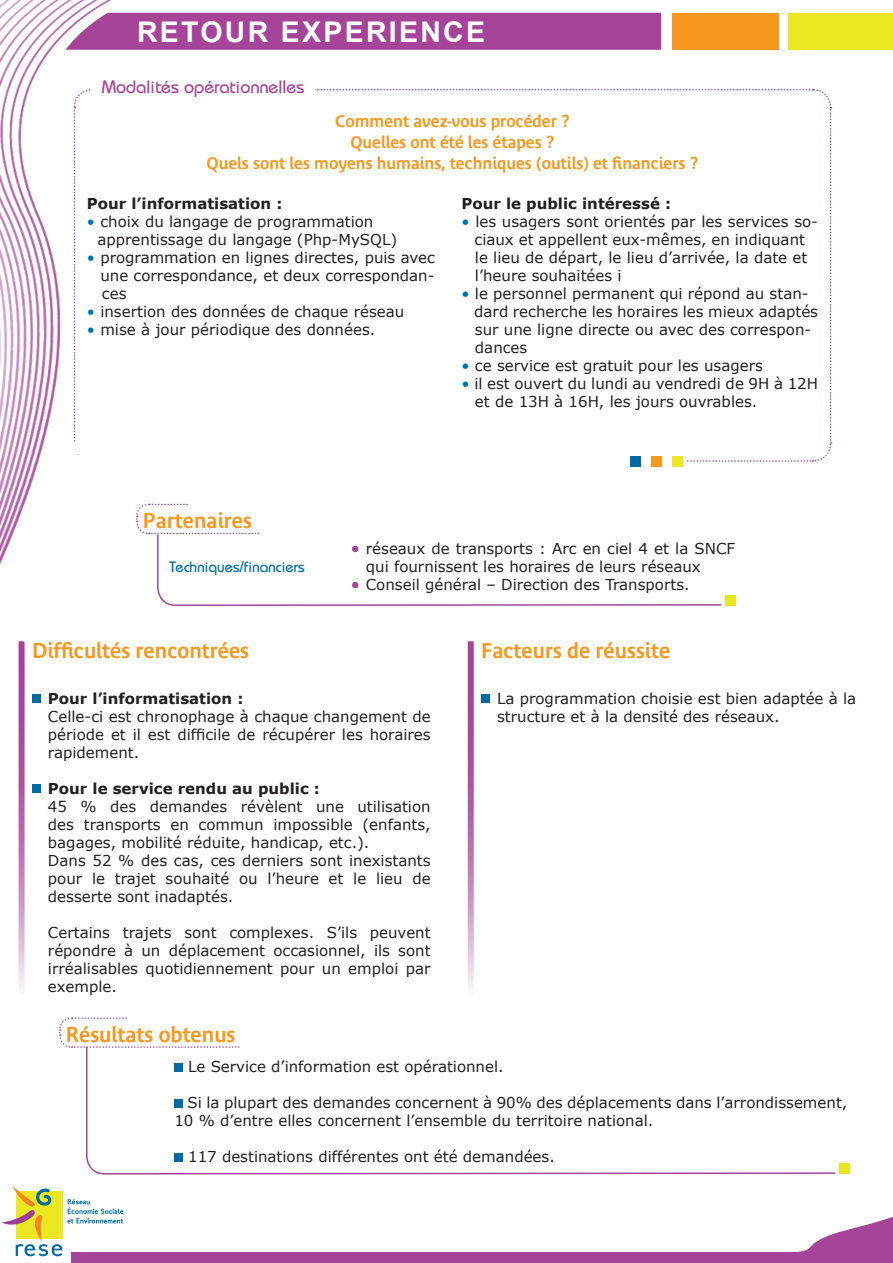
<style>
.page{position:relative;width:893px;height:1263px;background:#fff}
.page>*{position:absolute;margin:0;border:0;box-sizing:border-box;transform-origin:0 0}
.t1{font:700 28.5px "Arial";letter-spacing:.08em;color:#fff}
.t2{font:600 21px "Bienvenue";color:#f7971d}
.t3{font:18px "Bauhaus";color:#a54499}
.t4{font:600 16.5px/21px "Bienvenue";color:#f7971d;text-align:center}
.t5{font:15px/18px "Verdana";color:#231f20}
.t6{font:700 15px "Verdana";color:#231f20}
.t7{font:15px "Bauhaus";color:#006ba3}
.s1{color:#0073ae}
</style>
<div class="page">
<div style="left:127px;top:13px;width:534px;height:37px;background:#a54499"></div>
<svg style="left:315px;top:89px;width:517px;height:373px"></svg>
<div style="left:74px;top:455px;width:612px;height:11px;background:#fff"></div>
<div style="left:630px;top:456px;width:11px;height:11px;background:#006ba3"></div>
<div style="left:651px;top:456px;width:11px;height:11px;background:#f7971d"></div>
<div style="left:672px;top:456px;width:11px;height:11px;background:#ebe823"></div>
<div style="left:725px;top:595px;width:11px;height:11px;background:#ebe823"></div>
<div style="left:672px;top:13px;width:106px;height:37px;background:#f7971d"></div>
<div style="left:789px;top:13px;width:104px;height:37px;background:#ebe823"></div>
<svg style="left:59px;top:1017px;width:68px;height:31px"></svg>
<svg style="left:797px;top:1163px;width:96px;height:100px"></svg>
<div style="left:71px;top:1252px;width:734px;height:11px;background:#a54499"></div>
<svg style="left:136px;top:503px;width:586px;height:103px"></svg>
<svg style="left:19px;top:641px;width:6px;height:348px;background:#c07eb8"></svg>
<div style="left:32px;top:694px;width:9px;height:9px;background:#006ba3"></div>
<div style="left:32px;top:784px;width:9px;height:9px;background:#006ba3"></div>
<svg style="left:468px;top:641px;width:6px;height:348px;background:#be7ab6"></svg>
<div style="left:481px;top:694px;width:9px;height:9px;background:#006ba3"></div>
<svg style="left:85px;top:1045px;width:752px;height:129px"></svg>
<img style="left:0;top:0;width:127px;height:565px">
<svg style="left:1px;top:1186px;width:122px;height:70px"></svg>
<h1 class="t1" style="left:137px;top:13px;width:349px">RETOUR EXPERIENCE</h1>
<p class="t3" style="left:102px;top:76px;width:204px">Modalités opérationnelles</p>
<p class="t4" style="left:207px;top:111px;width:493px">Comment avez-vous procéder ?<br>Quelles ont été les étapes ?<br>Quels sont les moyens humains, techniques (outils) et financiers ?</p>
<p class="t6" style="left:87px;top:194px;width:197px">Pour l’informatisation :</p>
<p class="t5" style="left:97px;top:212px;width:301px;text-indent:-11px"><span class="s1">•</span> choix du langage de programmation apprentissage du langage (Php-MySQL)</p>
<p class="t5" style="left:100px;top:248px;width:336px;text-align:justify;text-indent:-13px"><span class="s1">•</span> programmation en lignes directes, puis avec une correspondance, et deux correspondan&shy;ces</p>
<p class="t5" style="left:87px;top:302px;width:319px"><span class="s1">•</span> insertion des données de chaque réseau</p>
<p class="t5" style="left:87px;top:320px;width:290px"><span class="s1">•</span> mise à jour périodique des données.</p>
<p class="t6" style="left:461px;top:194px;width:211px">Pour le public intéressé :</p>
<p class="t5" style="left:475px;top:212px;width:345px;text-indent:-13px"><span class="s1">•</span> les usagers sont orientés par les services so&shy;ciaux et appellent eux-mêmes, en indiquant le lieu de départ, le lieu d’arrivée, la date et l’heure souhaitées i</p>
<p class="t5" style="left:474px;top:284px;width:345px;text-indent:-13px"><span class="s1">•</span> le personnel permanent qui répond au stan&shy;dard recherche les horaires les mieux adaptés sur une ligne directe ou avec des correspon&shy;dances</p>
<p class="t5" style="left:461px;top:356px;width:303px"><span class="s1">•</span> ce service est gratuit pour les usagers</p>
<p class="t5" style="left:475px;top:374px;width:345px;text-indent:-13px"><span class="s1">•</span> il est ouvert du lundi au vendredi de 9H à 12H et de 13H à 16H, les jours ouvrables.</p>
<h2 class="t2" style="left:143px;top:508px;width:111px">Partenaires</h2>
<p class="t7" style="left:170px;top:557px;width:137px">Techniques/financiers</p>
<p class="t5" style="left:366px;top:539px;width:371px">réseaux de transports : Arc en ciel 4 et la SNCF qui fournissent les horaires de leurs réseaux<br>Conseil général – Direction des Transports.</p>
<h2 class="t2" style="left:32px;top:638px;width:219px">Difficultés rencontrées</h2>
<p class="t6" style="left:48px;top:689px;width:197px">Pour l’informatisation :</p>
<p class="t5" style="left:48px;top:707px;width:384px;text-align:justify">Celle-ci est chronophage à chaque changement de période et il est difficile de récupérer les horaires rapidement.</p>
<p class="t6" style="left:48px;top:779px;width:273px">Pour le service rendu au public :</p>
<p class="t5" style="left:48px;top:797px;width:384px">45 % des demandes révèlent une utilisation des transports en commun impossible (enfants, bagages, mobilité réduite, handicap, etc.).<br>Dans 52 % des cas, ces derniers sont inexistants pour le trajet souhaité ou l’heure et le lieu de desserte sont inadaptés.</p>
<p class="t5" style="left:48px;top:923px;width:384px;text-align:justify">Certains trajets sont complexes. S’ils peuvent répondre à un déplacement occasionnel, ils sont irréalisables quotidiennement pour un emploi par exemple.</p>
<h2 class="t2" style="left:66px;top:1022px;width:171px">Résultats obtenus</h2>
<h2 class="t2" style="left:481px;top:638px;width:191px">Facteurs de réussite</h2>
<p class="t5" style="left:497px;top:689px;width:361px">La programmation choisie est bien adaptée à la structure et à la densité des réseaux.</p>
<p class="t5" style="left:188px;top:1057px;width:317px">Le Service d’information est opérationnel.</p>
<p class="t5" style="left:174px;top:1093px;width:674px;text-indent:13px">Si la plupart des demandes concernent à 90% des déplacements dans l’arrondissement,<br>10 % d’entre elles concernent l’ensemble du territoire national.</p>
<p class="t5" style="left:188px;top:1147px;width:368px">117 destinations différentes ont été demandées.</p>
</div>
